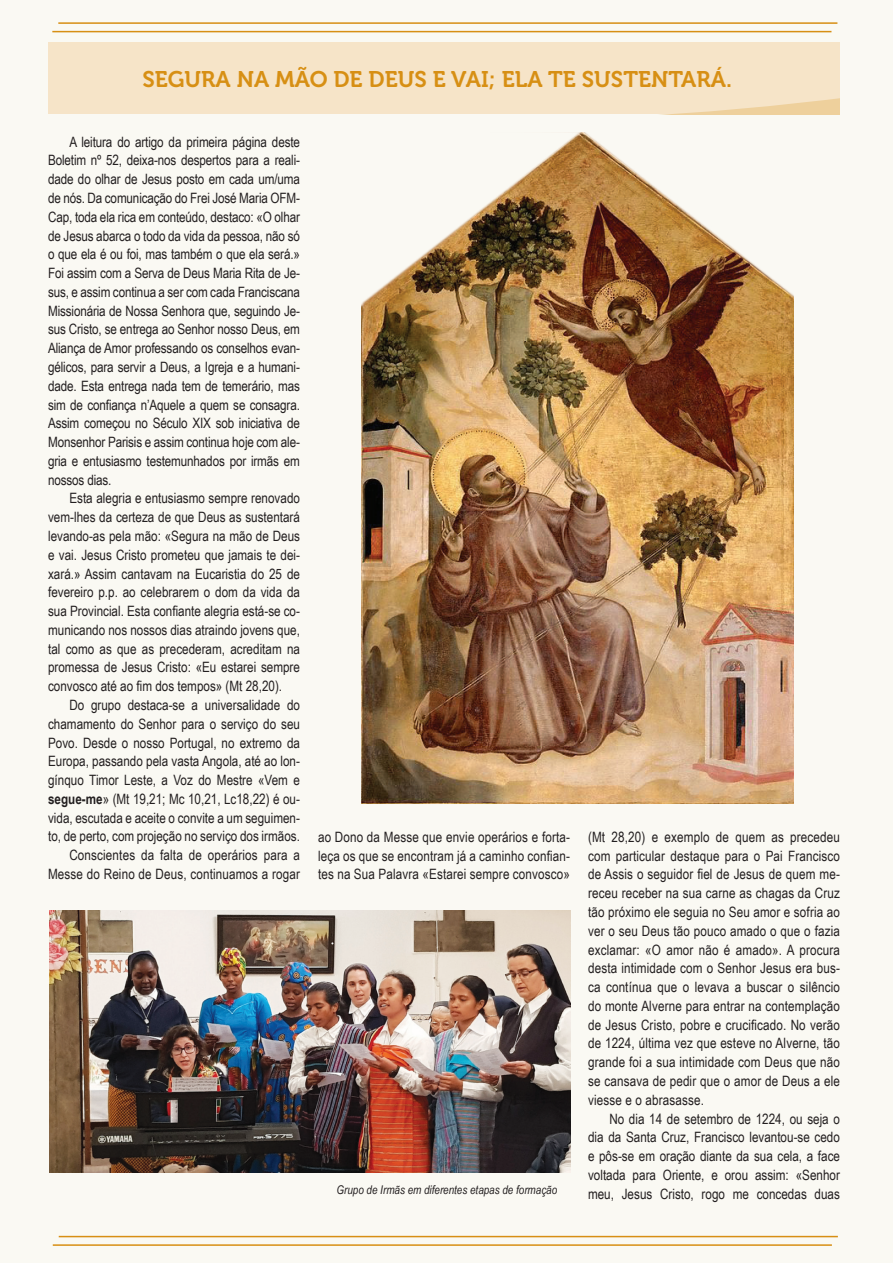
<style>
.page{position:relative;width:893px;height:1263px;background:#faf9f3}
.page>*{position:absolute;margin:0;border:0;box-sizing:border-box;transform-origin:0 0}
.t1{font:22.5px "Museo 700";color:#d78f14}
.t2{font:14.25px/18.8px "Arial Narrow";color:#231f20;text-align:justify}
.t3{font:italic 12px "Arial Narrow";color:#231f20}
.s1{font-weight:700}
</style>
<div class="page">
<div style="left:48px;top:43px;width:791px;height:71px;background:#f6e4c8"></div>
<svg style="left:675px;top:98px;width:164px;height:16px"></svg>
<hr style="left:53px;top:1244px;width:779px;height:2px;background:#d78f14">
<hr style="left:59px;top:1236px;width:779px;height:1px;background:#d78f14">
<hr style="left:52px;top:31px;width:779px;height:1px;background:#d78f14">
<hr style="left:58px;top:22px;width:779px;height:2px;background:#d78f14">
<img style="left:361px;top:133px;width:432px;height:670px">
<img style="left:49px;top:910px;width:521px;height:262px">
<h1 class="t1" style="left:142px;top:67px;width:591px">SEGURA NA MÃO DE DEUS E VAI; ELA TE SUSTENTARÁ.</h1>
<p class="t2" style="left:48px;top:132px;width:253px;text-indent:21px">A leitura do artigo da primeira página deste Boletim nº 52, deixa-nos despertos para a reali&shy;dade do olhar de Jesus posto em cada um/uma de nós. Da comunicação do Frei José Maria OFM-Cap, toda ela rica em conteúdo, destaco: «O olhar de Jesus abarca o todo da vida da pessoa, não só o que ela é ou foi, mas também o que ela será.» Foi assim com a Serva de Deus Maria Rita de Je&shy;sus, e assim continua a ser com cada Franciscana Missionária de Nossa Senhora que, seguindo Je&shy;sus Cristo, se entrega ao Senhor nosso Deus, em Aliança de Amor professando os conselhos evan&shy;gélicos, para servir a Deus, a Igreja e a humani&shy;dade. Esta entrega nada tem de temerário, mas sim de confiança n’Aquele a quem se consagra.<br>Assim começou no Século XIX sob iniciativa de Monsenhor Parisis e assim continua hoje com ale&shy;gria e entusiasmo testemunhados por irmãs em nossos dias.</p>
<p class="t2" style="left:48px;top:488px;width:253px;text-indent:21px">Esta alegria e entusiasmo sempre renovado vem-lhes da certeza de que Deus as sustentará levando-as pela mão: «Segura na mão de Deus e vai. Jesus Cristo prometeu que jamais te dei&shy;xará.» Assim cantavam na Eucaristia do 25 de fevereiro p.p. ao celebrarem o dom da vida da sua Provincial. Esta confiante alegria está-se co&shy;municando nos nossos dias atraindo jovens que, tal como as que as precederam, acreditam na promessa de Jesus Cristo: «Eu estarei sempre convosco até ao fim dos tempos» (Mt 28,20).</p>
<p class="t2" style="left:48px;top:695px;width:253px;text-align:right">Do grupo destaca-se a universalidade do chamamento do Senhor para o serviço do seu Povo. Desde o nosso Portugal, no extremo da Europa, passando pela vasta Angola, até ao lon&shy;gínquo Timor Leste, a Voz do Mestre «Vem e <span class="s1">segue-me</span>» (Mt 19,21; Mc 10,21, Lc18,22) é ou&shy;vida, escutada e aceite o convite a um seguimen&shy;to, de perto, com projeção no serviço dos irmãos.<br>Conscientes da falta de operários para a Messe do Reino de Deus, continuamos a rogar</p>
<p class="t2" style="left:318px;top:827px;width:253px">ao Dono da Messe que envie operários e forta&shy;leça os que se encontram já a caminho confian&shy;tes na Sua Palavra «Estarei sempre convosco»</p>
<p class="t2" style="left:588px;top:827px;width:253px">(Mt 28,20) e exemplo de quem as precedeu com particular destaque para o Pai Francisco de Assis o seguidor fiel de Jesus de quem me&shy;receu receber na sua carne as chagas da Cruz tão próximo ele seguia no Seu amor e sofria ao ver o seu Deus tão pouco amado o que o fazia exclamar: «O amor não é amado». A procura desta intimidade com o Senhor Jesus era bus&shy;ca contínua que o levava a buscar o silêncio do monte Alverne para entrar na contemplação de Jesus Cristo, pobre e crucificado. No verão de 1224, última vez que esteve no Alverne, tão grande foi a sua intimidade com Deus que não se cansava de pedir que o amor de Deus a ele viesse e o abrasasse.</p>
<p class="t2" style="left:588px;top:1108px;width:253px;text-indent:21px">No dia 14 de setembro de 1224, ou seja o dia da Santa Cruz, Francisco levantou-se cedo e pôs-se em oração diante da sua cela, a face voltada para Oriente, e orou assim: «Senhor meu, Jesus Cristo, rogo me concedas duas</p>
<p class="t3" style="left:336px;top:1181px;width:222px">Grupo de Irmãs em diferentes etapas de formação</p>
</div>
